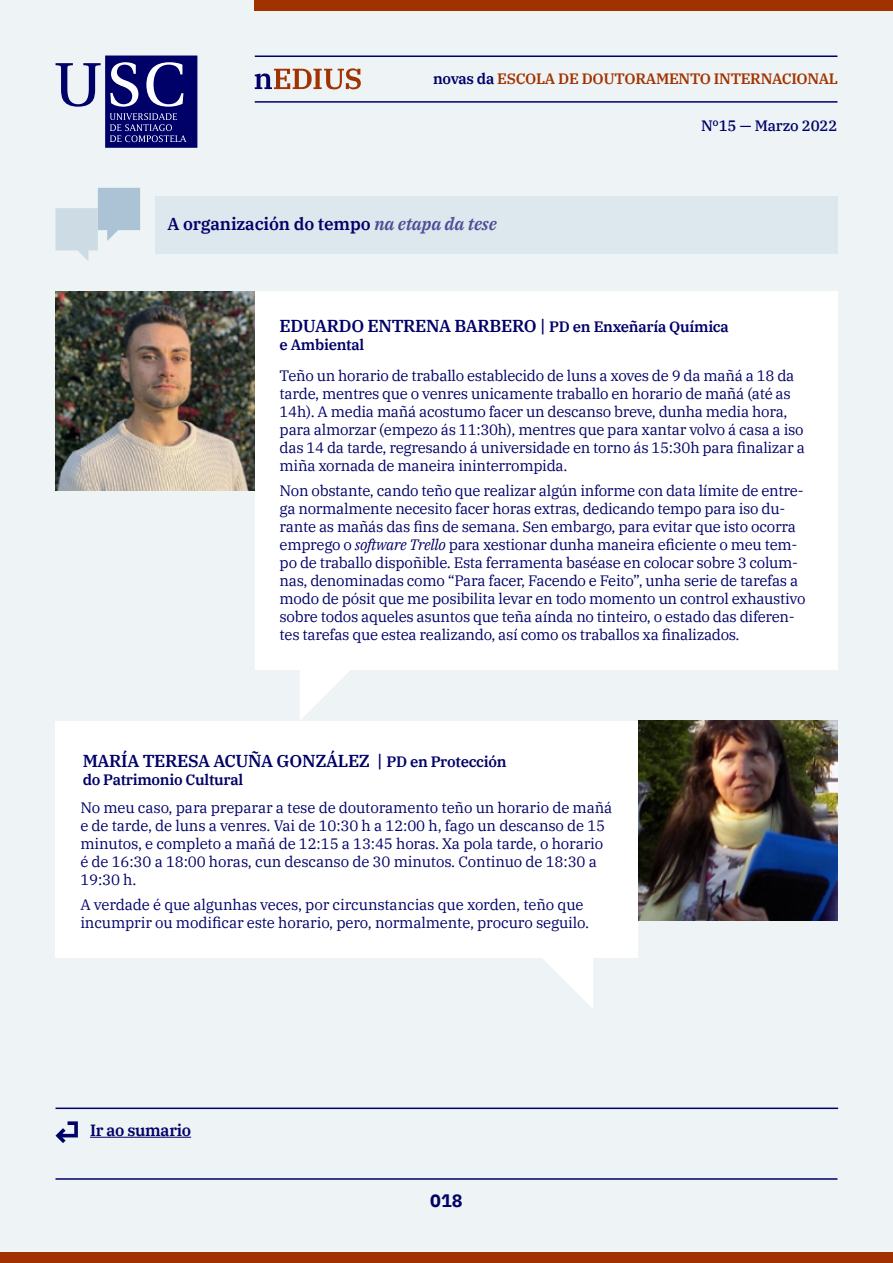
<style>
.page{position:relative;width:893px;height:1263px;background:#eef3f6}
.page>*{position:absolute;margin:0;border:0;box-sizing:border-box;transform-origin:0 0}
.t1{font:700 18px "IBM Plex Sans";color:#000069}
.t2{font:600 17.25px "IBM Plex Serif";letter-spacing:-.02em;color:#000069}
.t3{font:600 16.2px "IBM Plex Serif";letter-spacing:-.02em;color:#000069}
.t4{font:15px/18px "IBM Plex Serif";letter-spacing:-.02em;color:#000069}
.t5{font:600 15px "IBM Plex Serif";letter-spacing:-.02em;color:#a13300}
.t6{font:600 15px "IBM Plex Serif";letter-spacing:-.02em;color:#000069}
.t7{font:500 15px "IBM Plex Serif";letter-spacing:-.01em;color:#000069}
.s1{color:#000069}
.s2{font-style:italic;color:#4d4d96}
.s3{font-size:15px}
.s4{font-style:italic}
</style>
<div class="page">
<hr style="left:255px;top:56px;width:582px;height:1px;background:#000069">
<hr style="left:255px;top:101px;width:582px;height:2px;background:#000069">
<div style="left:255px;top:0;width:638px;height:10px;background:#a03200"></div>
<div style="left:0;top:1252px;width:893px;height:11px;background:#a03200"></div>
<hr style="left:90px;top:1137px;width:101px;height:1px;background:#000069">
<svg style="left:56px;top:1121px;width:22px;height:22px"></svg>
<hr style="left:56px;top:1178px;width:781px;height:2px;background:#000069">
<svg style="left:255px;top:68px;width:106px;height:21px"></svg>
<svg style="left:56px;top:56px;width:141px;height:92px"></svg>
<hr style="left:56px;top:1107px;width:782px;height:2px;background:#000069">
<svg style="left:56px;top:188px;width:84px;height:73px"></svg>
<div style="left:155px;top:196px;width:682px;height:57px;background:#dde7ee"></div>
<div style="left:255px;top:291px;width:582px;height:379px;background:#fff"></div>
<svg style="left:300px;top:670px;width:50px;height:50px;fill:#fefefe"></svg>
<img style="left:56px;top:291px;width:199px;height:200px">
<svg style="left:435px;top:957px;width:203px;height:51px"></svg>
<div style="left:56px;top:721px;width:582px;height:236px;background:#fff"></div>
<img style="left:638px;top:721px;width:199px;height:199px">
<p class="t5" style="left:433px;top:67px;width:407px"><span class="s1">novas da</span> ESCOLA DE DOUTORAMENTO INTERNACIONAL</p>
<p class="t2" style="left:167px;top:211px;width:331px">A organización do tempo <span class="s2">na etapa da tese</span></p>
<p class="t7" style="left:701px;top:114px;width:138px">Nº15 — Marzo 2022</p>
<p class="t2" style="left:280px;top:313px;width:451px">EDUARDO ENTRENA BARBERO | <span class="s3">PD en Enxeñaría Química</span></p>
<p class="t6" style="left:280px;top:333px;width:86px">e Ambiental</p>
<p class="t4" style="left:280px;top:366px;width:527px">Teño un horario de traballo establecido de luns a xoves de 9 da mañá a 18 da tarde, mentres que o venres unicamente traballo en horario de mañá (até as 14h). A media mañá acostumo facer un descanso breve, dunha media hora, para almorzar (empezo ás 11:30h), mentres que para xantar volvo á casa a iso das 14 da tarde, regresando á universidade en torno ás 15:30h para finalizar a miña xornada de maneira ininterrompida.</p>
<p class="t4" style="left:280px;top:481px;width:527px">Non obstante, cando teño que realizar algún informe con data límite de entre&shy;ga normalmente necesito facer horas extras, dedicando tempo para iso du&shy;rante as mañás das fins de semana. Sen embargo, para evitar que isto ocorra emprego o <span class="s4">software Trello</span> para xestionar dunha maneira eficiente o meu tem&shy;po de traballo dispoñible. Esta ferramenta baséase en colocar sobre 3 colum&shy;nas, denominadas como “Para facer, Facendo e Feito”, unha serie de tarefas a modo de pósit que me posibilita levar en todo momento un control exhaustivo sobre todos aqueles asuntos que teña aínda no tinteiro, o estado das diferen&shy;tes tarefas que estea realizando, así como os traballos xa finalizados.</p>
<p class="t2" style="left:83px;top:747px;width:425px">MARÍA TERESA ACUÑA GONZÁLEZ | <span class="s3">PD en Protección</span></p>
<p class="t6" style="left:83px;top:767px;width:162px">do Patrimonio Cultural</p>
<p class="t4" style="left:80px;top:797px;width:533px">No meu caso, para preparar a tese de doutoramento teño un horario de mañá e de tarde, de luns a venres. Vai de 10:30 h a 12:00 h, fago un descanso de 15 minutos, e completo a mañá de 12:15 a 13:45 horas. Xa pola tarde, o horario é de 16:30 a 18:00 horas, cun descanso de 30 minutos. Continuo de 18:30 a 19:30 h.</p>
<p class="t4" style="left:80px;top:894px;width:510px">A verdade é que algunhas veces, por circunstancias que xorden, teño que incumprir ou modificar este horario, pero, normalmente, procuro seguilo.</p>
<p class="t3" style="left:90px;top:1118px;width:103px">Ir ao sumario</p>
<p class="t1" style="left:430px;top:1186px;width:34px">018</p>
</div>
